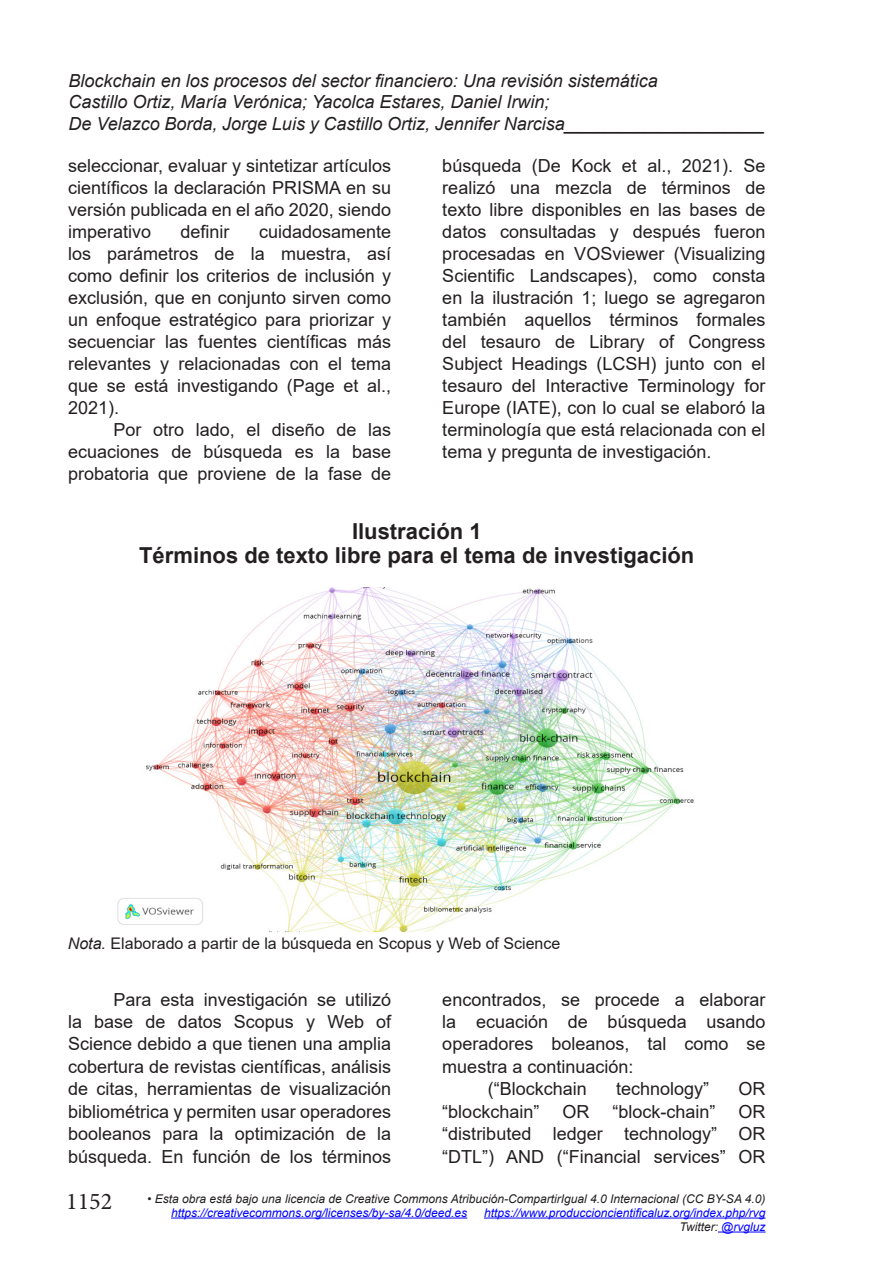
<style>
.page{position:relative;width:879px;height:1276px;background:#fff}
.page>*{position:absolute;margin:0;border:0;box-sizing:border-box;transform-origin:0 0}
.t1{font:24px "Minion Pro";color:#231f20}
.t2{font:700 22px/24px "Arial";color:#231f20;text-align:center}
.t3{font:18px/22px "Arial";color:#231f20;text-align:justify}
.t4{font:italic 18px/21.6px "Arial";color:#231f20}
.t5{font:16px "Arial";color:#231f20}
.t6{font:italic 12px/14px "Arial";color:#00f;text-align:right}
.t7{font:italic 12px "Arial";color:#231f20}
.s1{font-style:italic}
.s2{color:#231f20}
</style>
<div class="page">
<hr style="left:171px;top:1217px;width:296px;height:1px;background:#00f">
<hr style="left:484px;top:1217px;width:281px;height:1px;background:#00f">
<hr style="left:718px;top:1231px;width:47px;height:1px;background:#00f">
<img style="left:117px;top:587px;width:577px;height:344px">
<p class="t4" style="left:69px;top:70px;width:698px">Blockchain en los procesos del sector financiero: Una revisión sistemática<br>Castillo Ortiz, María Verónica; Yacolca Estares, Daniel Irwin;<br>De Velazco Borda, Jorge Luis y Castillo Ortiz, Jennifer Narcisa____________________</p>
<p class="t3" style="left:68px;top:154px;width:325px">seleccionar, evaluar y sintetizar artículos científicos la declaración PRISMA en su versión publicada en el año 2020, siendo imperativo</p>
<p class="t3" style="left:181px;top:220px;width:51px">definir</p>
<p class="t3" style="left:68px;top:220px;width:325px;text-indent:191px">cuidadosamente los parámetros de la muestra, así como definir los criterios de inclusión y exclusión, que en conjunto sirven como un enfoque estratégico para priorizar y secuenciar las fuentes científicas más relevantes y relacionadas con el tema que se está investigando (Page et al., 2021).</p>
<p class="t3" style="left:68px;top:418px;width:325px;text-indent:45px">Por otro lado, el diseño de las ecuaciones de búsqueda es la base probatoria que proviene de la fase de</p>
<p class="t3" style="left:442px;top:154px;width:325px">búsqueda (De Kock et al., 2021). Se realizó una mezcla de términos de texto libre disponibles en las bases de datos consultadas y después fueron procesadas en VOSviewer (Visualizing Scientific Landscapes), como consta en la ilustración 1; luego se agregaron también aquellos términos formales del tesauro de Library of Congress Subject Headings (LCSH) junto con el tesauro del Interactive Terminology for Europe (IATE), con lo cual se elaboró la terminología que está relacionada con el tema y pregunta de investigación.</p>
<p class="t2" style="left:139px;top:519px;width:557px">Ilustración 1<br>Términos de texto libre para el tema de investigación</p>
<p class="t5" style="left:68px;top:932px;width:494px"><span class="s1">Nota.</span> Elaborado a partir de la búsqueda en Scopus y Web of Science</p>
<p class="t3" style="left:68px;top:988px;width:325px;text-indent:45px">Para esta investigación se utilizó la base de datos Scopus y Web of Science debido a que tienen una amplia cobertura de revistas científicas, análisis de citas, herramientas de visualización bibliométrica y permiten usar operadores booleanos para la optimización de la búsqueda. En función de los términos</p>
<p class="t3" style="left:442px;top:988px;width:325px">encontrados, se procede a elaborar</p>
<p class="t3" style="left:442px;top:1010px;width:325px">la ecuación de búsqueda usando</p>
<p class="t3" style="left:442px;top:1033px;width:325px">operadores boleanos, tal como se</p>
<p class="t3" style="left:442px;top:1055px;width:193px">muestra a continuación:</p>
<p class="t3" style="left:488px;top:1078px;width:101px">(“Blockchain</p>
<p class="t3" style="left:616px;top:1078px;width:95px">technology”</p>
<p class="t3" style="left:738px;top:1078px;width:28px">OR</p>
<p class="t3" style="left:442px;top:1100px;width:99px">“blockchain”</p>
<p class="t3" style="left:562px;top:1100px;width:29px">OR</p>
<p class="t3" style="left:612px;top:1100px;width:105px">“block-chain”</p>
<p class="t3" style="left:442px;top:1100px;width:325px;text-indent:296px">OR “distributed ledger technology” OR “DTL”) AND (“Financial services” OR</p>
<h1 class="t1" style="left:66px;top:1185px;width:48px">1152</h1>
<p class="t7" style="left:147px;top:1190px;width:620px">• Esta obra está bajo una licencia de Creative Commons Atribución-CompartirIgual 4.0 Internacional (CC BY-SA 4.0)</p>
<p class="t6" style="left:171px;top:1205px;width:298px">https://creativecommons.org/licenses/by-sa/4.0/deed.es</p>
<p class="t6" style="left:484px;top:1205px;width:283px">https://www.produccioncientificaluz.org/index.php/rvg<br><span class="s2">Twitter:</span> @rvgluz</p>
</div>
